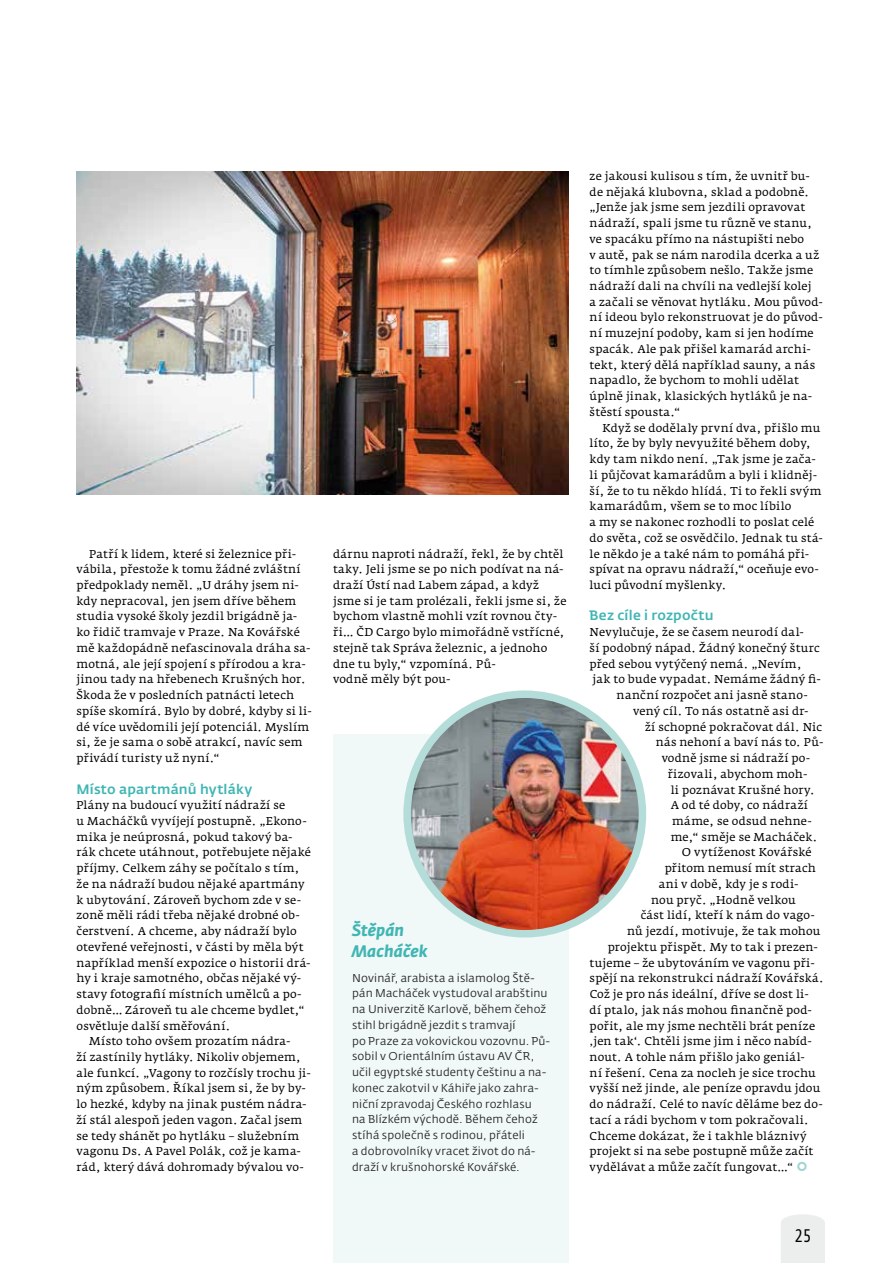
<style>
.page{position:relative;width:893px;height:1263px;background:#fff}
.page>*{position:absolute;margin:0;border:0;box-sizing:border-box;transform-origin:0 0}
.t1{font:18px "CD Fedra Cond Pro";color:#000}
.t2{font:italic 700 16.5px/21px "CD Fedra";letter-spacing:.01em;color:#3fb6b3}
.t3{font:500 13.5px "CD Fedra";letter-spacing:.01em;color:#3fb6b3}
.t4{font:11.25px/15.8px "Fedra Serif A Pro";letter-spacing:.02em;color:#000}
.t5{font:11.25px/15.8px "CD Fedra";letter-spacing:.015em;color:#282829}
.s1{font-weight:500;font-size:15px;color:#a2d5d2}
</style>
<div class="page">
<div style="left:781px;top:1214px;width:44px;height:49px;background:#eceded"></div>
<div style="left:333px;top:735px;width:235px;height:528px;background:#f1f8f8"></div>
<img style="left:407px;top:699px;width:235px;height:235px">
<div style="left:403px;top:690px;width:243px;height:247px;border:8px solid #b4ddd9;border-radius:50%"></div>
<img style="left:77px;top:172px;width:491px;height:322px">
<p class="t4" style="left:77px;top:546px;width:237px;text-indent:13px">Patří k lidem, které si železnice při&shy;vábila, přestože k tomu žádné zvláštní předpoklady neměl. „U dráhy jsem ni&shy;kdy nepracoval, jen jsem dříve během studia vysoké školy jezdil brigádně ja&shy;ko řidič tramvaje v Praze. Na Kovářské mě každopádně nefascinovala dráha sa&shy;motná, ale její spojení s přírodou a kra&shy;jinou tady na hřebenech Krušných hor.<br>Škoda že v posledních patnácti letech spíše skomírá. Bylo by dobré, kdyby si li&shy;dé více uvědomili její potenciál. Myslím si, že je sama o sobě atrakcí, navíc sem přivádí turisty už nyní.“</p>
<p class="t3" style="left:77px;top:780px;width:177px">Místo apartmánů hytláky</p>
<p class="t4" style="left:77px;top:797px;width:210px">Plány na budoucí využití nádraží se</p>
<p class="t4" style="left:77px;top:813px;width:232px">u Macháčků vyvíjejí postupně. „Ekono-</p>
<p class="t4" style="left:77px;top:829px;width:218px">mika je neúprosná, pokud takový ba-</p>
<p class="t4" style="left:77px;top:845px;width:236px">rák chcete utáhnout, potřebujete nějaké</p>
<p class="t4" style="left:77px;top:860px;width:224px">příjmy. Celkem záhy se počítalo s tím,</p>
<p class="t4" style="left:77px;top:876px;width:230px">že na nádraží budou nějaké apartmány</p>
<p class="t4" style="left:77px;top:892px;width:226px">k ubytování. Zároveň bychom zde v se-</p>
<p class="t4" style="left:77px;top:908px;width:225px">zoně měli rádi třeba nějaké drobné ob-</p>
<p class="t4" style="left:77px;top:923px;width:222px">čerstvení. A chceme, aby nádraží bylo</p>
<p class="t4" style="left:77px;top:939px;width:229px">otevřené veřejnosti, v části by měla být</p>
<p class="t4" style="left:77px;top:955px;width:236px">například menší expozice o historii drá-</p>
<p class="t4" style="left:77px;top:970px;width:226px">hy i kraje samotného, občas nějaké vý-</p>
<p class="t4" style="left:77px;top:986px;width:226px">stavy fotografií místních umělců a po-</p>
<p class="t4" style="left:77px;top:1002px;width:230px">dobně… Zároveň tu ale chceme bydlet,“</p>
<p class="t4" style="left:77px;top:1018px;width:155px">osvětluje další směřování.</p>
<p class="t4" style="left:89px;top:1033px;width:203px">Místo toho ovšem prozatím nádra-</p>
<p class="t4" style="left:77px;top:1049px;width:226px">ží zastínily hytláky. Nikoliv objemem,</p>
<p class="t4" style="left:77px;top:1065px;width:236px">ale funkcí. „Vagony to rozčísly trochu ji-</p>
<p class="t4" style="left:77px;top:1081px;width:231px">ným způsobem. Říkal jsem si, že by by-</p>
<p class="t4" style="left:77px;top:1096px;width:232px">lo hezké, kdyby na jinak pustém nádra-</p>
<p class="t4" style="left:77px;top:1112px;width:227px">ží stál alespoň jeden vagon. Začal jsem</p>
<p class="t4" style="left:77px;top:1128px;width:224px">se tedy shánět po hytláku – služebním</p>
<p class="t4" style="left:77px;top:1143px;width:226px">vagonu Ds. A Pavel Polák, což je kama-</p>
<p class="t4" style="left:77px;top:1159px;width:229px">rád, který dává dohromady bývalou vo-</p>
<p class="t4" style="left:333px;top:546px;width:235px">dárnu naproti nádraží, řekl, že by chtěl taky. Jeli jsme se po nich podívat na ná&shy;draží Ústí nad Labem západ, a když jsme si je tam prolézali, řekli jsme si, že bychom vlastně mohli vzít rovnou čty&shy;ři… ČD Cargo bylo mimořádně vstřícné, stejně tak Správa železnic, a jednoho dne tu byly,“ vzpomíná. Pů-<br>vodně měly být pou-</p>
<h2 class="t2" style="left:352px;top:920px;width:77px">Štěpán<br>Macháček</h2>
<p class="t5" style="left:352px;top:970px;width:200px">Novinář, arabista a islamolog Ště&shy;pán Macháček vystudoval arabštinu na Univerzitě Karlově, během čehož stihl brigádně jezdit s tramvají<br>po Praze za vokovickou vozovnu. Pů&shy;sobil v Orientálním ústavu AV ČR, učil egyptské studenty češtinu a na&shy;konec zakotvil v Káhiře jako zahra&shy;niční zpravodaj Českého rozhlasu<br>na Blízkém východě. Během čehož stíhá společně s rodinou, přáteli<br>a dobrovolníky vracet život do ná&shy;draží v krušnohorské Kovářské.</p>
<p class="t4" style="left:590px;top:168px;width:235px">ze jakousi kulisou s tím, že uvnitř bu&shy;de nějaká klubovna, sklad a podobně. „Jenže jak jsme sem jezdili opravovat nádraží, spali jsme tu různě ve stanu, ve spacáku přímo na nástupišti nebo<br>v autě, pak se nám narodila dcerka a už to tímhle způsobem nešlo. Takže jsme nádraží dali na chvíli na vedlejší kolej<br>a začali se věnovat hytláku. Mou původ&shy;ní ideou bylo rekonstruovat je do původ&shy;ní muzejní podoby, kam si jen hodíme spacák. Ale pak přišel kamarád archi&shy;tekt, který dělá například sauny, a nás napadlo, že bychom to mohli udělat úplně jinak, klasických hytláků je na&shy;štěstí spousta.“</p>
<p class="t4" style="left:590px;top:420px;width:235px;text-indent:13px">Když se dodělaly první dva, přišlo mu líto, že by byly nevyužité během doby, kdy tam nikdo není. „Tak jsme je zača&shy;li půjčovat kamarádům a byli i klidněj&shy;ší, že to tu někdo hlídá. Ti to řekli svým kamarádům, všem se to moc líbilo<br>a my se nakonec rozhodli to poslat celé do světa, což se osvědčilo. Jednak tu stá&shy;le někdo je a také nám to pomáhá při&shy;spívat na opravu nádraží,“ oceňuje evo&shy;luci původní myšlenky.</p>
<p class="t3" style="left:590px;top:607px;width:125px">Bez cíle i rozpočtu</p>
<p class="t4" style="left:590px;top:624px;width:216px">Nevylučuje, že se časem neurodí dal-</p>
<p class="t4" style="left:590px;top:640px;width:232px">ší podobný nápad. Žádný konečný šturc</p>
<p class="t4" style="left:590px;top:656px;width:214px">před sebou vytýčený nemá. „Nevím,</p>
<p class="t4" style="left:593px;top:672px;width:230px">jak to bude vypadat. Nemáme žádný fi-</p>
<p class="t4" style="left:617px;top:687px;width:193px">nanční rozpočet ani jasně stano-</p>
<p class="t4" style="left:633px;top:703px;width:177px">vený cíl. To nás ostatně asi dr-</p>
<p class="t4" style="left:645px;top:719px;width:178px">ží schopné pokračovat dál. Nic</p>
<p class="t4" style="left:656px;top:734px;width:169px">nás nehoní a baví nás to. Pů-</p>
<p class="t4" style="left:662px;top:750px;width:150px">vodně jsme si nádraží po-</p>
<p class="t4" style="left:668px;top:766px;width:141px">řizovali, abychom moh-</p>
<p class="t4" style="left:671px;top:782px;width:146px">li poznávat Krušné hory.</p>
<p class="t4" style="left:671px;top:797px;width:139px">A od té doby, co nádraží</p>
<p class="t4" style="left:672px;top:813px;width:141px">máme, se odsud nehne-</p>
<p class="t4" style="left:671px;top:829px;width:148px">me,“ směje se Macháček.</p>
<p class="t4" style="left:682px;top:845px;width:131px">O vytíženost Kovářské</p>
<p class="t4" style="left:665px;top:860px;width:153px">přitom nemusí mít strach</p>
<p class="t4" style="left:659px;top:876px;width:141px">ani v době, kdy je s rodi-</p>
<p class="t4" style="left:651px;top:892px;width:146px">nou pryč. „Hodně velkou</p>
<p class="t4" style="left:641px;top:908px;width:176px">část lidí, kteří k nám do vago-</p>
<p class="t4" style="left:627px;top:923px;width:195px">nů jezdí, motivuje, že tak mohou</p>
<p class="t4" style="left:608px;top:939px;width:212px">projektu přispět. My to tak i prezen-</p>
<p class="t4" style="left:590px;top:955px;width:227px">tujeme – že ubytováním ve vagonu při-</p>
<p class="t4" style="left:590px;top:970px;width:236px">spějí na rekonstrukci nádraží Kovářská.</p>
<p class="t4" style="left:590px;top:986px;width:221px">Což je pro nás ideální, dříve se dost li-</p>
<p class="t4" style="left:590px;top:1002px;width:224px">dí ptalo, jak nás mohou finančně pod-</p>
<p class="t4" style="left:590px;top:1018px;width:227px">pořit, ale my jsme nechtěli brát peníze</p>
<p class="t4" style="left:590px;top:1033px;width:224px">‚jen tak‘. Chtěli jsme jim i něco nabíd-</p>
<p class="t4" style="left:590px;top:1049px;width:217px">nout. A tohle nám přišlo jako geniál-</p>
<p class="t4" style="left:590px;top:1065px;width:228px">ní řešení. Cena za nocleh je sice trochu</p>
<p class="t4" style="left:590px;top:1081px;width:232px">vyšší než jinde, ale peníze opravdu jdou</p>
<p class="t4" style="left:590px;top:1096px;width:235px">do nádraží. Celé to navíc děláme bez do-</p>
<p class="t4" style="left:590px;top:1112px;width:221px">tací a rádi bychom v tom pokračovali.</p>
<p class="t4" style="left:590px;top:1128px;width:218px">Chceme dokázat, že i takhle bláznivý</p>
<p class="t4" style="left:590px;top:1143px;width:225px">projekt si na sebe postupně může začít</p>
<p class="t4" style="left:590px;top:1159px;width:220px">vydělávat a může začít fungovat…“ <span class="s1">○</span></p>
<h1 class="t1" style="left:794px;top:1226px;width:18px">25</h1>
</div>
